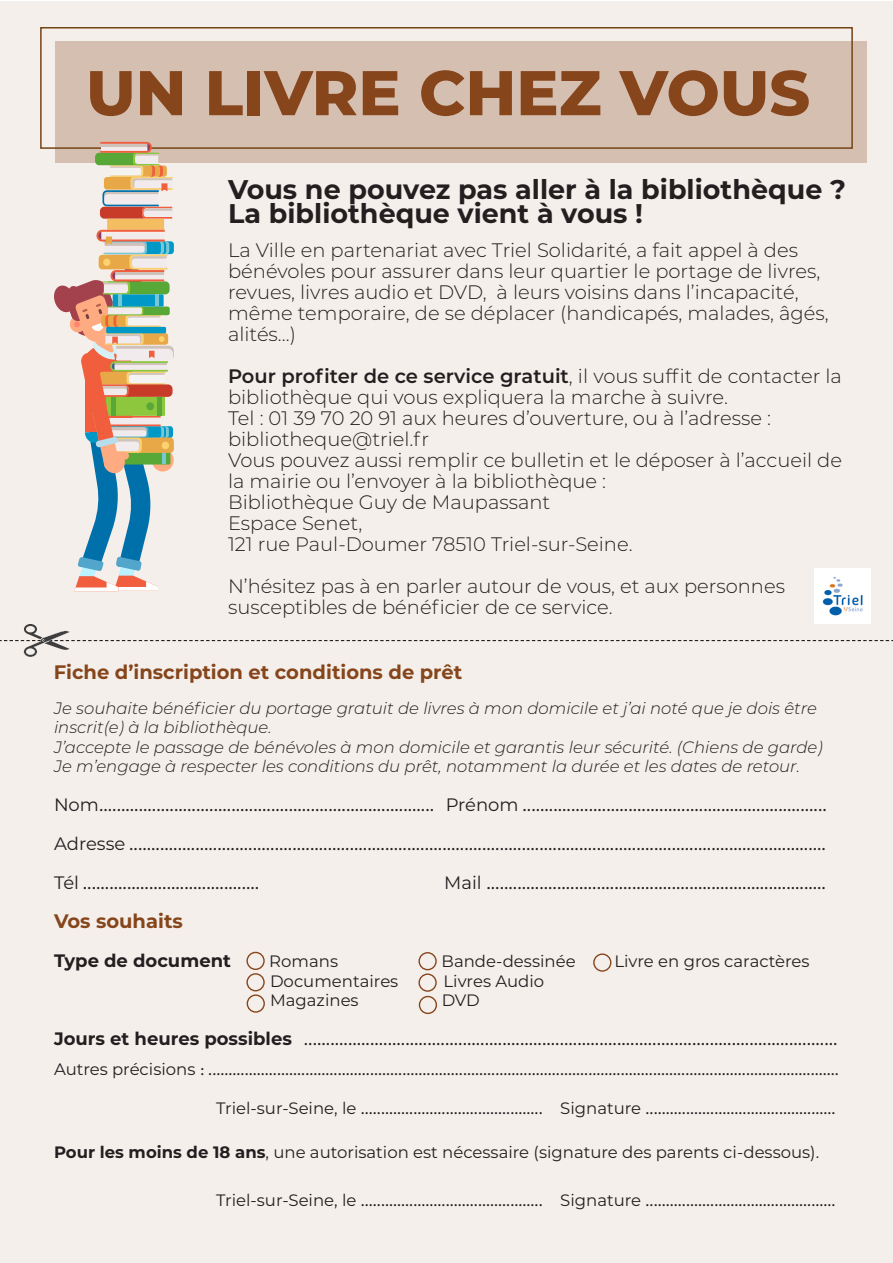
<style>
.page{position:relative;width:893px;height:1263px;background:#fff}
.page>*{position:absolute;margin:0;border:0;box-sizing:border-box;transform-origin:0 0}
.t1{font:800 63px "Montserrat";color:#86451b}
.t2{font:700 27px "Montserrat";color:#231f20}
.t3{font:300 19.5px/21px "Montserrat";color:#231f20}
.t4{font:700 19.5px "Montserrat";color:#86451b}
.t5{font:18px "Adobe Text Pro";color:#231f20}
.t6{font:700 18px "Montserrat";color:#231f20}
.t7{font:16.5px "Adobe Text Pro";color:#231f20}
.t8{font:italic 300 16.5px/19.5px "Montserrat";color:#231f20}
.t9{font:16.5px "Montserrat";color:#231f20}
.s1{font-weight:600}
.s2{font-family:"Montserrat"}
.s3{font-weight:700}
</style>
<div class="page">
<div style="left:0;top:2px;width:893px;height:1261px;background:#f4efeb"></div>
<div style="left:55px;top:41px;width:812px;height:122px;background:#d5bfb1"></div>
<div style="left:40px;top:27px;width:813px;height:122px;border:2px solid #754416"></div>
<svg style="left:0;top:624px;width:893px;height:33px"></svg>
<div style="left:246px;top:952px;width:19px;height:18px;border:1px solid #86451b;border-radius:50%"></div>
<div style="left:246px;top:973px;width:19px;height:18px;border:1px solid #86451b;border-radius:50%"></div>
<div style="left:247px;top:994px;width:18px;height:19px;border:1px solid #86451b;border-radius:50%"></div>
<div style="left:418px;top:952px;width:19px;height:18px;border:1px solid #86451b;border-radius:50%"></div>
<div style="left:593px;top:953px;width:18px;height:19px;border:1px solid #86451b;border-radius:50%"></div>
<div style="left:418px;top:973px;width:19px;height:19px;border:1px solid #86451b;border-radius:50%"></div>
<div style="left:419px;top:996px;width:18px;height:18px;border:1px solid #86451b;border-radius:50%"></div>
<img style="left:815px;top:568px;width:55px;height:56px">
<svg style="left:53px;top:142px;width:121px;height:449px"></svg>
<div style="left:113px;top:452px;width:16px;height:8px;background:#ffab82;border-radius:4px"></div>
<p class="t1" style="left:86px;top:47px;width:725px">UN LIVRE CHEZ VOUS</p>
<p class="t2" style="left:228px;top:170px;width:619px">Vous ne pouvez pas aller à la bibliothèque ?</p>
<p class="t2" style="left:228px;top:194px;width:416px">La bibliothèque vient à vous !</p>
<p class="t3" style="left:228px;top:239px;width:602px">La Ville en partenariat avec Triel Solidarité, a fait appel à des bénévoles pour assurer dans leur quartier le portage de livres, revues, livres audio et DVD, à leurs voisins dans l’incapacité, même temporaire, de se déplacer (handicapés, malades, âgés, alités…)</p>
<p class="t3" style="left:228px;top:365px;width:615px"><span class="s1">Pour profiter de ce service gratuit</span>, il vous suffit de contacter la bibliothèque qui vous expliquera la marche à suivre.</p>
<p class="t3" style="left:228px;top:407px;width:544px">Tel : 01 39 70 20 91 aux heures d’ouverture, ou à l’adresse :</p>
<p class="t3" style="left:228px;top:428px;width:202px">bibliotheque@triel.fr</p>
<p class="t3" style="left:228px;top:449px;width:615px">Vous pouvez aussi remplir ce bulletin et le déposer à l’accueil de la mairie ou l’envoyer à la bibliothèque :</p>
<p class="t3" style="left:228px;top:491px;width:324px">Bibliothèque Guy de Maupassant</p>
<p class="t3" style="left:228px;top:512px;width:136px">Espace Senet,</p>
<p class="t3" style="left:228px;top:533px;width:406px">121 rue Paul-Doumer 78510 Triel-sur-Seine.</p>
<p class="t3" style="left:228px;top:575px;width:558px">N’hésitez pas à en parler autour de vous, et aux personnes</p>
<p class="t3" style="left:228px;top:596px;width:386px">susceptibles de bénéficier de ce service.</p>
<p class="t4" style="left:54px;top:658px;width:410px">Fiche d’inscription et conditions de prêt</p>
<p class="t8" style="left:54px;top:698px;width:764px">Je souhaite bénéficier du portage gratuit de livres à mon domicile et j’ai noté que je dois être inscrit(e) à la bibliothèque.</p>
<p class="t8" style="left:54px;top:737px;width:770px">J’accepte le passage de bénévoles à mon domicile et garantis leur sécurité. (Chiens de garde)</p>
<p class="t8" style="left:54px;top:756px;width:747px">Je m’engage à respecter les conditions du prêt, notamment la durée et les dates de retour.</p>
<p class="t5" style="left:54px;top:794px;width:774px"><span class="s2">Nom</span>............................................................................ <span class="s2">Prénom</span> .....................................................................</p>
<p class="t5" style="left:54px;top:833px;width:773px"><span class="s2">Adresse</span> ..............................................................................................................................................................</p>
<p class="t5" style="left:54px;top:872px;width:207px"><span class="s2">Tél</span> ........................................</p>
<p class="t5" style="left:444px;top:872px;width:383px"><span class="s2">Mail</span> .............................................................................</p>
<p class="t4" style="left:54px;top:907px;width:130px">Vos souhaits</p>
<p class="t6" style="left:54px;top:948px;width:178px">Type de document</p>
<p class="t9" style="left:269px;top:950px;width:70px">Romans</p>
<p class="t9" style="left:442px;top:950px;width:136px">Bande-dessinée</p>
<p class="t9" style="left:614px;top:950px;width:197px">Livre en gros caractères</p>
<p class="t9" style="left:270px;top:969px;width:130px">Documentaires</p>
<p class="t9" style="left:444px;top:969px;width:102px">Livres Audio</p>
<p class="t9" style="left:270px;top:989px;width:90px">Magazines</p>
<p class="t9" style="left:442px;top:989px;width:40px">DVD</p>
<p class="t6" style="left:54px;top:1026px;width:239px">Jours et heures possibles</p>
<p class="t7" style="left:54px;top:1059px;width:786px"><span class="s2">Autres précisions</span> : ............................................................................................................................................................</p>
<p class="t7" style="left:216px;top:1098px;width:621px"><span class="s2">Triel-sur-Seine, le</span> ............................................. <span class="s2">Signature</span> ...............................................</p>
<p class="t9" style="left:54px;top:1140px;width:767px"><span class="s3">Pour les moins de 18 ans</span>, une autorisation est nécessaire (signature des parents ci-dessous).</p>
<p class="t7" style="left:216px;top:1190px;width:621px"><span class="s2">Triel-sur-Seine, le</span> ............................................. <span class="s2">Signature</span> ...............................................</p>
<p class="t5" style="left:304px;top:1028px;width:535px">.........................................................................................................................</p>
</div>
